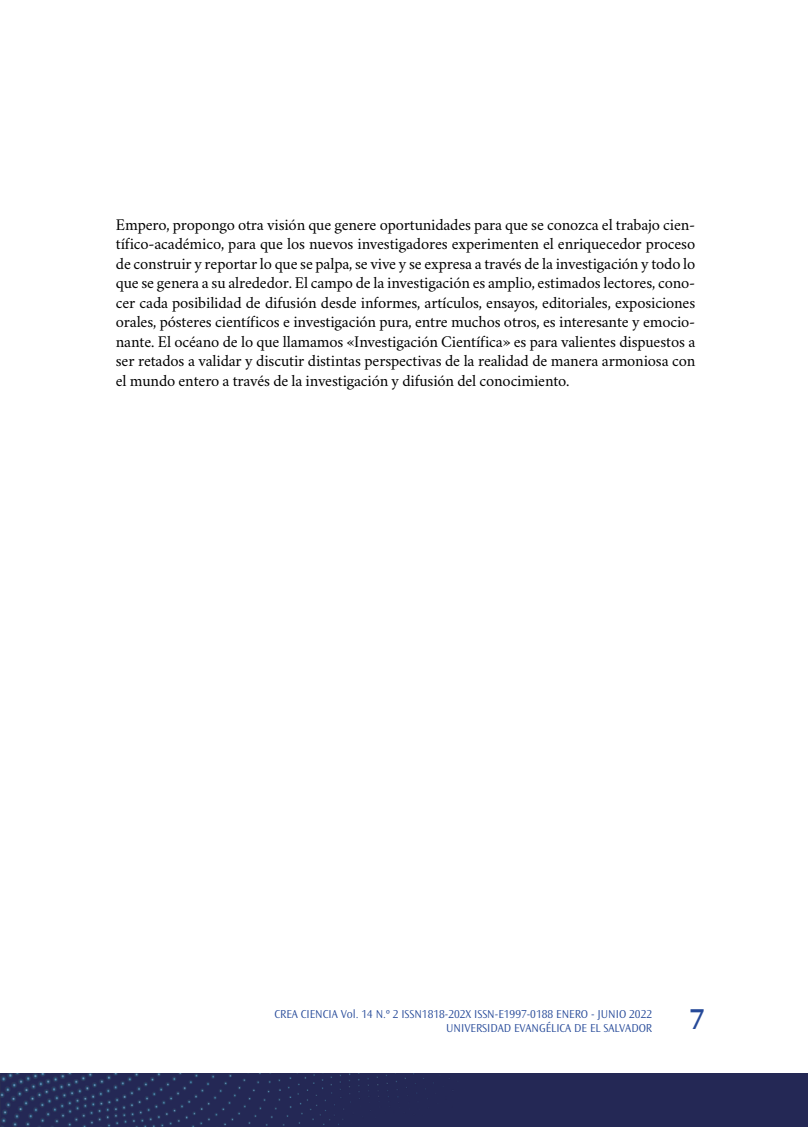
<style>
.page{position:relative;width:808px;height:1127px;background:#fff}
.page>*{position:absolute;margin:0;border:0;box-sizing:border-box;transform-origin:0 0}
.t1{font:600 30px "Ocean Sans Std";color:#264a99}
.t2{font:16.5px/19.5px "Crimson";letter-spacing:-.01em;color:#000;text-align:justify}
.t3{font:300 12px/13.5px "Ocean Sans Std";color:#264a99;text-align:right}
</style>
<div class="page">
<div style="left:1px;top:1074px;width:807px;height:53px;background:#242855"></div>
<hr style="left:0;top:1074px;width:1px;height:53px;background:#000">
<p class="t2" style="left:116px;top:212px;width:581px">Empero, propongo otra visión que genere oportunidades para que se conozca el trabajo cien&shy;tífico-académico, para que los nuevos investigadores experimenten el enriquecedor proceso de construir y reportar lo que se palpa, se vive y se expresa a través de la investigación y todo lo que se genera a su alrededor. El campo de la investigación es amplio, estimados lectores, cono&shy;cer cada posibilidad de difusión desde informes, artículos, ensayos, editoriales, exposiciones orales, pósteres científicos e investigación pura, entre muchos otros, es interesante y emocio&shy;nante. El océano de lo que llamamos «Investigación Científica» es para valientes dispuestos a ser retados a validar y discutir distintas perspectivas de la realidad de manera armoniosa con el mundo entero a través de la investigación y difusión del conocimiento.</p>
<p class="t3" style="left:274px;top:1008px;width:379px">CREA CIENCIA Vol. 14 N.º 2 ISSN1818-202X ISSN-E1997-0188 ENERO - JUNIO 2022<br>UNIVERSIDAD EVANGÉLICA DE EL SALVADOR</p>
<h1 class="t1" style="left:689px;top:1002px;width:17px">7</h1>
</div>
